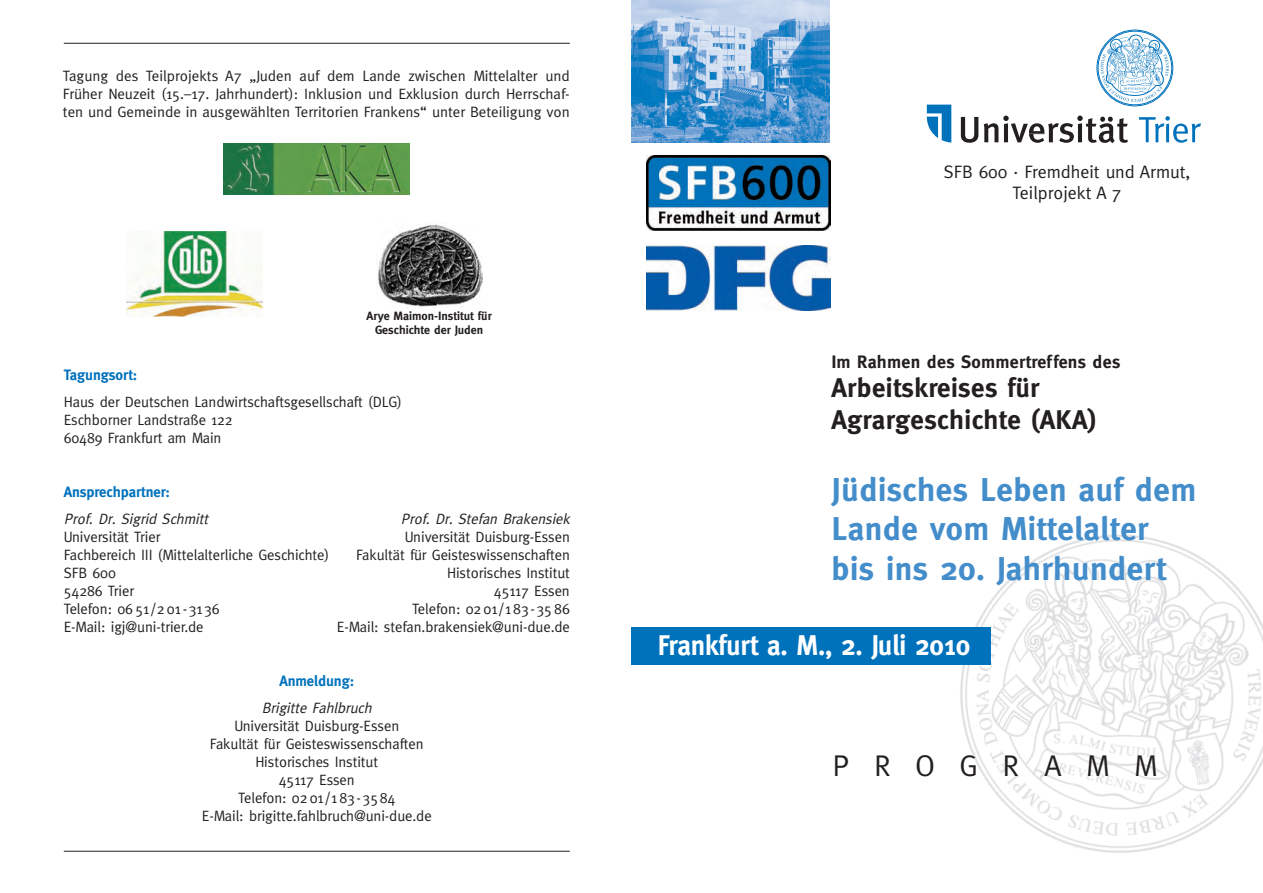
<style>
.page{position:relative;width:1263px;height:893px;background:#fff}
.page>*{position:absolute;margin:0;border:0;box-sizing:border-box;transform-origin:0 0}
.t1{font:700 33px/39.6px "Meta";letter-spacing:.015em;color:#448dcb}
.t2{font:30px "Meta";letter-spacing:.825em;color:#231f20}
.t3{font:700 28.5px "Meta";letter-spacing:-.005em;color:#fff;scale:.95 1}
.t4{font:700 27px/32.4px "Meta";letter-spacing:.015em;color:#231f20}
.t5{font:18px/21.6px "Meta";color:#231f20;text-align:center}
.t6{font:700 18px "Meta";letter-spacing:.015em;color:#231f20}
.t7{font:15px/18px "Meta";letter-spacing:-.005em;color:#231f20}
.t8{font:italic 15px "Meta";color:#231f20}
.t9{font:700 15px "Meta";letter-spacing:-.005em;color:#0072bc}
.t10{font:700 12px/14.4px "Meta";color:#231f20;text-align:center}
</style>
<div class="page">
<svg style="left:961px;top:117px;width:17px;height:26px"></svg>
<svg style="left:984px;top:116px;width:144px;height:27px"></svg>
<svg style="left:1139px;top:116px;width:62px;height:27px"></svg>
<svg style="left:927px;top:105px;width:24px;height:38px"></svg>
<div style="left:1097px;top:30px;width:76px;height:76px;border:1px solid #0072bc;border-radius:50%"></div>
<svg style="left:1100px;top:35px;width:69px;height:67px"></svg>
<img style="left:960px;top:534px;width:303px;height:319px">
<img style="left:631px;top:0;width:198px;height:143px">
<img style="left:646px;top:155px;width:185px;height:76px">
<img style="left:646px;top:246px;width:185px;height:64px">
<div style="left:631px;top:627px;width:360px;height:38px;background:#0072bc"></div>
<hr style="left:64px;top:43px;width:506px;height:1px;background:#231f20">
<hr style="left:64px;top:851px;width:506px;height:1px;background:#231f20">
<img style="left:378px;top:224px;width:104px;height:83px">
<img style="left:223px;top:143px;width:187px;height:51px">
<img style="left:126px;top:232px;width:136px;height:85px">
<p class="t7" style="left:63px;top:66px;width:508px;text-align:justify">Tagung des Teilprojekts A7 „Juden auf dem Lande zwischen Mittelalter und Früher Neuzeit (15.–17. Jahrhundert): Inklusion und Exklusion durch Herrschaf&shy;ten und Gemeinde in ausgewählten Territorien Frankens“ unter Beteiligung von</p>
<p class="t10" style="left:367px;top:308px;width:127px">Arye Maimon-Institut für<br>Geschichte der Juden</p>
<p class="t9" style="left:64px;top:366px;width:75px">Tagungsort:</p>
<p class="t7" style="left:64px;top:393px;width:340px">Haus der Deutschen Landwirtschaftsgesellschaft (DLG)<br>Eschborner Landstraße 122<br>60489 Frankfurt am Main</p>
<p class="t9" style="left:64px;top:483px;width:108px">Ansprechpartner:</p>
<p class="t8" style="left:64px;top:510px;width:148px">Prof. Dr. Sigrid Schmitt</p>
<p class="t8" style="left:401px;top:510px;width:171px">Prof. Dr. Stefan Brakensiek</p>
<p class="t7" style="left:64px;top:528px;width:98px">Universität Trier</p>
<p class="t7" style="left:405px;top:528px;width:166px">Universität Duisburg-Essen</p>
<p class="t7" style="left:64px;top:546px;width:267px">Fachbereich III (Mittelalterliche Geschichte)</p>
<p class="t7" style="left:356px;top:546px;width:215px">Fakultät für Geisteswissenschaften</p>
<p class="t7" style="left:64px;top:564px;width:54px">SFB 600</p>
<p class="t7" style="left:447px;top:564px;width:124px">Historisches Institut</p>
<p class="t7" style="left:64px;top:582px;width:72px">54286 Trier</p>
<p class="t7" style="left:494px;top:582px;width:77px">45117 Essen</p>
<p class="t7" style="left:64px;top:600px;width:157px">Telefon: 06 51 /2 01 -3136</p>
<p class="t7" style="left:412px;top:600px;width:159px">Telefon: 02 01 /1 83-35 86</p>
<p class="t7" style="left:64px;top:618px;width:141px">E-Mail: igj@uni-trier.de</p>
<p class="t7" style="left:337px;top:618px;width:234px">E-Mail: stefan.brakensiek@uni-due.de</p>
<p class="t9" style="left:279px;top:672px;width:76px">Anmeldung:</p>
<p class="t8" style="left:262px;top:699px;width:114px">Brigitte Fahlbruch</p>
<p class="t7" style="left:202px;top:717px;width:231px;text-align:center">Universität Duisburg-Essen<br>Fakultät für Geisteswissenschaften<br>Historisches Institut<br>45117 Essen<br>Telefon: 02 01 /1 83-3584<br>E-Mail: brigitte.fahlbruch@uni-due.de</p>
<p class="t5" style="left:944px;top:161px;width:248px">SFB 600 · Fremdheit und Armut,<br>Teilprojekt A 7</p>
<p class="t6" style="left:831px;top:352px;width:290px">Im Rahmen des Sommertreffens des</p>
<h3 class="t4" style="left:831px;top:371px;width:267px">Arbeitskreises für<br>Agrargeschichte (AKA)</h3>
<h1 class="t1" style="left:831px;top:470px;width:366px">Jüdisches Leben auf dem<br>Lande vom Mittelalter bis ins 20. Jahrhundert</h1>
<h3 class="t3" style="left:658px;top:628px;width:330px">Frankfurt a. M., 2. Juli 2010</h3>
<h2 class="t2" style="left:832px;top:748px;width:326px">PROGRAMM</h2>
</div>
